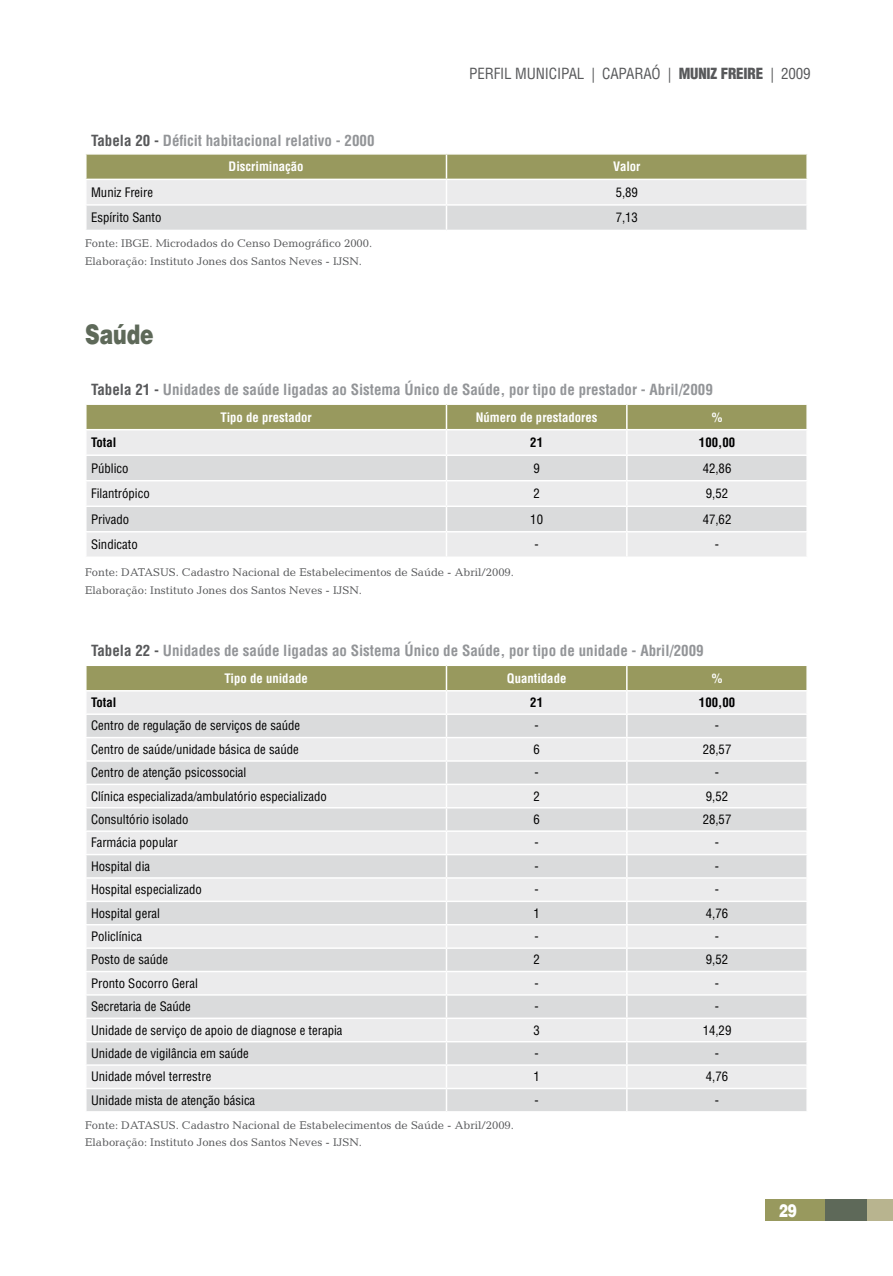
<style>
.page{position:relative;width:893px;height:1276px;background:#fff}
.page>*{position:absolute;margin:0;border:0;box-sizing:border-box;transform-origin:0 0}
.t1{font:900 27px "Helvetica LT Std";color:#5e6959;scale:.75 1}
.t2{font:900 18px "Helvetica LT Std";color:#fff;scale:.75 1}
.t3{font:700 condensed 15px "Helvetica LT Std";color:#939598}
.t4{font:condensed 15px "Helvetica LT Std";letter-spacing:-.01em;color:#58595b}
.t5{font:900 condensed 15px "Helvetica LT Std";letter-spacing:-.01em;color:#58595b}
.t6{font:condensed 12.75px "Helvetica LT Std";color:#000}
.t7{font:700 condensed 12.75px "Helvetica LT Std";color:#fff}
.t8{font:700 condensed 12.75px "Helvetica LT Std";color:#000}
.t9{font:11.25px/17.7px "Candida Std";color:#58595b}
.s1{font-weight:400}
.s2{color:#58595b}
</style>
<div class="page">
<div style="left:766px;top:1199px;width:59px;height:21px;background:#98995e"></div>
<div style="left:825px;top:1199px;width:42px;height:21px;background:#5e6959"></div>
<div style="left:867px;top:1199px;width:26px;height:21px;background:#b8b48f"></div>
<svg style="left:86px;top:154px;width:721px;height:76px;background:#cccdbb"></svg>
<hr style="left:806px;top:206px;width:2px;height:24px;background:#fff">
<svg style="left:86px;top:404px;width:721px;height:152px;background:#d9dad1"></svg>
<hr style="left:627px;top:531px;width:181px;height:1px;background:#fff">
<hr style="left:626px;top:532px;width:2px;height:24px;background:#fff">
<hr style="left:806px;top:532px;width:2px;height:24px;background:#fff">
<svg style="left:86px;top:665px;width:721px;height:446px;background:#e0e0de"></svg>
<hr style="left:627px;top:1087px;width:181px;height:2px;background:#fff">
<hr style="left:626px;top:1089px;width:2px;height:22px;background:#fff">
<hr style="left:806px;top:1089px;width:2px;height:22px;background:#fff">
<p class="t4" style="left:469px;top:64px;width:143px">PERFIL MUNICIPAL | capara</p>
<p class="t5" style="left:652px;top:64px;width:36px"><span class="s1">ó |</span> MUNI</p>
<p class="t5" style="left:711px;top:64px;width:102px">Z FREIRE <span class="s1">| 2009</span></p>
<p class="t3" style="left:91px;top:132px;width:285px"><span class="s2">Tabela 20 -</span> Déficit habitacional relativo - 2000</p>
<p class="t7" style="left:229px;top:159px;width:77px">Discriminação</p>
<p class="t7" style="left:613px;top:159px;width:29px">Valor</p>
<p class="t6" style="left:91px;top:184px;width:63px">Muniz Freire</p>
<p class="t6" style="left:616px;top:184px;width:24px">5,89</p>
<p class="t6" style="left:91px;top:210px;width:72px">Espírito Santo</p>
<p class="t6" style="left:616px;top:210px;width:24px">7,13</p>
<p class="t9" style="left:85px;top:234px;width:289px">Fonte: IBGE. Microdados do Censo Demográfico 2000.<br>Elaboração: Instituto Jones dos Santos Neves - IJSN.</p>
<h1 class="t1" style="left:85px;top:317px;width:93px">Saúde</h1>
<p class="t3" style="left:91px;top:380px;width:623px"><span class="s2">Tabela 21 -</span> Unidades de saúde ligadas ao Sistema Único de Saúde, por tipo de prestador - Abril/2009</p>
<p class="t7" style="left:221px;top:409px;width:93px">Tipo de prestador</p>
<p class="t7" style="left:476px;top:409px;width:123px">Número de prestadores</p>
<p class="t7" style="left:712px;top:409px;width:12px">%</p>
<p class="t8" style="left:91px;top:434px;width:27px">Total</p>
<p class="t8" style="left:530px;top:434px;width:14px">21</p>
<p class="t8" style="left:699px;top:434px;width:38px">100,00</p>
<p class="t6" style="left:91px;top:460px;width:39px">Público</p>
<p class="t6" style="left:533px;top:460px;width:8px">9</p>
<p class="t6" style="left:703px;top:460px;width:30px">42,86</p>
<p class="t6" style="left:91px;top:485px;width:60px">Filantrópico</p>
<p class="t6" style="left:533px;top:485px;width:8px">2</p>
<p class="t6" style="left:706px;top:485px;width:24px">9,52</p>
<p class="t6" style="left:91px;top:511px;width:40px">Privado</p>
<p class="t6" style="left:530px;top:511px;width:14px">10</p>
<p class="t6" style="left:703px;top:511px;width:30px">47,62</p>
<p class="t6" style="left:91px;top:536px;width:48px">Sindicato</p>
<p class="t6" style="left:534px;top:536px;width:6px">-</p>
<p class="t6" style="left:715px;top:536px;width:6px">-</p>
<p class="t9" style="left:85px;top:563px;width:430px">Fonte: DATASUS. Cadastro Nacional de Estabelecimentos de Saúde - Abril/2009.<br>Elaboração: Instituto Jones dos Santos Neves - IJSN.</p>
<p class="t3" style="left:91px;top:641px;width:614px"><span class="s2">Tabela 22 -</span> Unidades de saúde ligadas ao Sistema Único de Saúde, por tipo de unidade - Abril/2009</p>
<p class="t7" style="left:224px;top:670px;width:85px">Tipo de unidade</p>
<p class="t7" style="left:507px;top:670px;width:61px">Quantidade</p>
<p class="t7" style="left:712px;top:670px;width:12px">%</p>
<p class="t8" style="left:91px;top:694px;width:27px">Total</p>
<p class="t8" style="left:530px;top:694px;width:14px">21</p>
<p class="t8" style="left:699px;top:694px;width:38px">100,00</p>
<p class="t6" style="left:91px;top:718px;width:211px">Centro de regulação de serviços de saúde</p>
<p class="t6" style="left:534px;top:718px;width:6px">-</p>
<p class="t6" style="left:715px;top:718px;width:6px">-</p>
<p class="t6" style="left:91px;top:741px;width:209px">Centro de saúde/unidade básica de saúde</p>
<p class="t6" style="left:533px;top:741px;width:8px">6</p>
<p class="t6" style="left:703px;top:741px;width:30px">28,57</p>
<p class="t6" style="left:91px;top:764px;width:157px">Centro de atenção psicossocial</p>
<p class="t6" style="left:534px;top:764px;width:6px">-</p>
<p class="t6" style="left:715px;top:764px;width:6px">-</p>
<p class="t6" style="left:91px;top:788px;width:237px">Clínica especializada/ambulatório especializado</p>
<p class="t6" style="left:533px;top:788px;width:8px">2</p>
<p class="t6" style="left:706px;top:788px;width:24px">9,52</p>
<p class="t6" style="left:91px;top:811px;width:99px">Consultório isolado</p>
<p class="t6" style="left:533px;top:811px;width:8px">6</p>
<p class="t6" style="left:703px;top:811px;width:30px">28,57</p>
<p class="t6" style="left:91px;top:835px;width:88px">Farmácia popular</p>
<p class="t6" style="left:534px;top:835px;width:6px">-</p>
<p class="t6" style="left:715px;top:835px;width:6px">-</p>
<p class="t6" style="left:91px;top:858px;width:61px">Hospital dia</p>
<p class="t6" style="left:534px;top:858px;width:6px">-</p>
<p class="t6" style="left:715px;top:858px;width:6px">-</p>
<p class="t6" style="left:91px;top:881px;width:112px">Hospital especializado</p>
<p class="t6" style="left:534px;top:881px;width:6px">-</p>
<p class="t6" style="left:715px;top:881px;width:6px">-</p>
<p class="t6" style="left:91px;top:905px;width:71px">Hospital geral</p>
<p class="t6" style="left:533px;top:905px;width:8px">1</p>
<p class="t6" style="left:706px;top:905px;width:24px">4,76</p>
<p class="t6" style="left:91px;top:928px;width:52px">Policlínica</p>
<p class="t6" style="left:534px;top:928px;width:6px">-</p>
<p class="t6" style="left:715px;top:928px;width:6px">-</p>
<p class="t6" style="left:91px;top:951px;width:79px">Posto de saúde</p>
<p class="t6" style="left:533px;top:951px;width:8px">2</p>
<p class="t6" style="left:706px;top:951px;width:24px">9,52</p>
<p class="t6" style="left:91px;top:975px;width:108px">Pronto Socorro Geral</p>
<p class="t6" style="left:534px;top:975px;width:6px">-</p>
<p class="t6" style="left:715px;top:975px;width:6px">-</p>
<p class="t6" style="left:91px;top:998px;width:101px">Secretaria de Saúde</p>
<p class="t6" style="left:534px;top:998px;width:6px">-</p>
<p class="t6" style="left:715px;top:998px;width:6px">-</p>
<p class="t6" style="left:91px;top:1022px;width:253px">Unidade de serviço de apoio de diagnose e terapia</p>
<p class="t6" style="left:533px;top:1022px;width:8px">3</p>
<p class="t6" style="left:703px;top:1022px;width:30px">14,29</p>
<p class="t6" style="left:91px;top:1045px;width:159px">Unidade de vigilância em saúde</p>
<p class="t6" style="left:534px;top:1045px;width:6px">-</p>
<p class="t6" style="left:715px;top:1045px;width:6px">-</p>
<p class="t6" style="left:91px;top:1068px;width:122px">Unidade móvel terrestre</p>
<p class="t6" style="left:533px;top:1068px;width:8px">1</p>
<p class="t6" style="left:706px;top:1068px;width:24px">4,76</p>
<p class="t6" style="left:91px;top:1092px;width:166px">Unidade mista de atenção básica</p>
<p class="t6" style="left:534px;top:1092px;width:6px">-</p>
<p class="t6" style="left:715px;top:1092px;width:6px">-</p>
<p class="t9" style="left:85px;top:1116px;width:430px">Fonte: DATASUS. Cadastro Nacional de Estabelecimentos de Saúde - Abril/2009.<br>Elaboração: Instituto Jones dos Santos Neves - IJSN.</p>
<h2 class="t2" style="left:779px;top:1199px;width:26px">29</h2>
</div>
